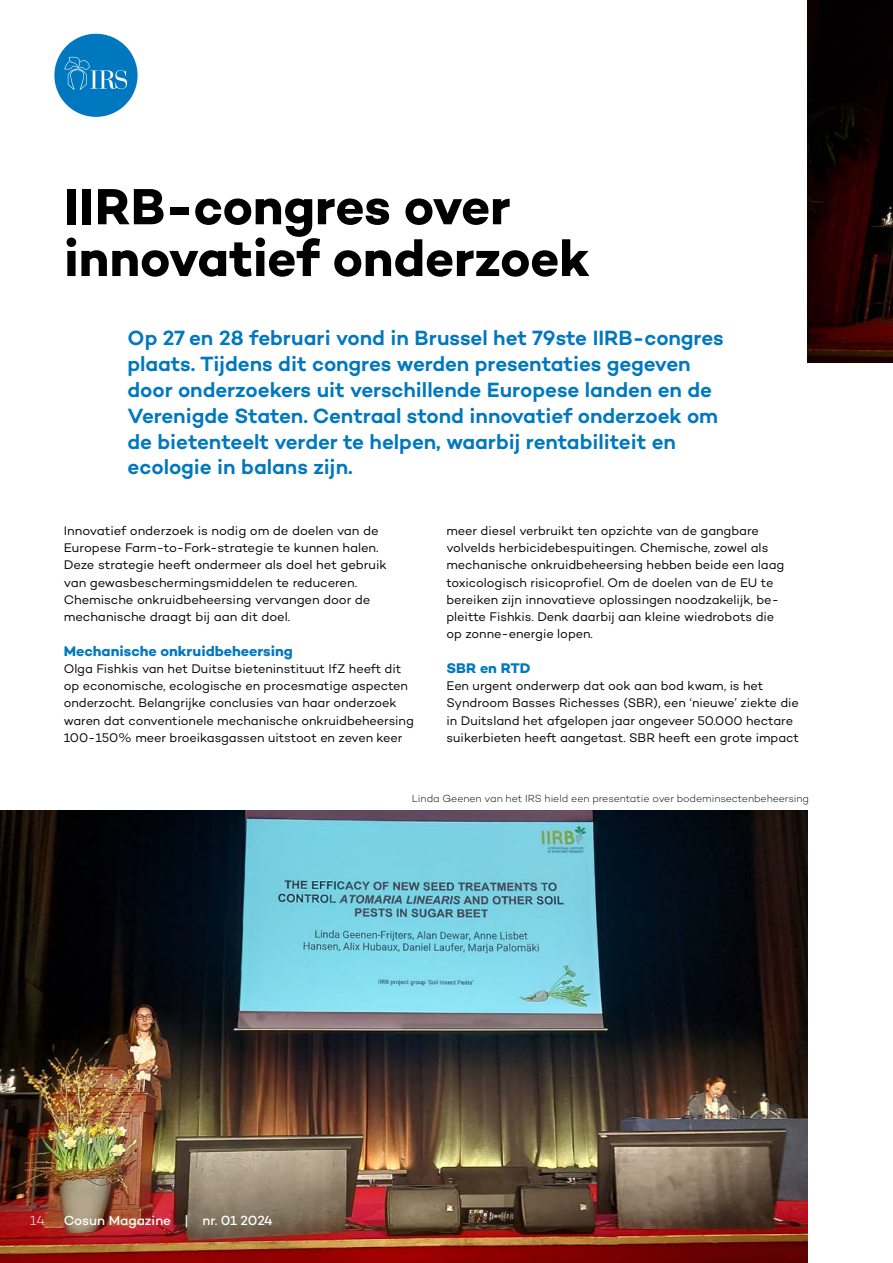
<style>
.page{position:relative;width:893px;height:1263px;background:#fff}
.page>*{position:absolute;margin:0;border:0;box-sizing:border-box;transform-origin:0 0}
.t1{font:700 51.75px/51.8px "Campton";letter-spacing:-.005em;color:#000}
.t2{font:600 21px/25.8px "Campton";letter-spacing:-.005em;color:#0078bf}
.t3{font:700 14.25px "Campton";letter-spacing:-.005em;color:#0078bf}
.t4{font:500 13.5px "Campton";color:#fff}
.t5{font:300 13.5px "Campton";color:#fff}
.t6{font:12.75px/17.2px "Campton";letter-spacing:-.005em;color:#000}
.t7{font:300 10.5px "Campton";letter-spacing:-.01em;color:#000}
</style>
<div class="page">
<img style="left:0;top:811px;width:808px;height:452px">
<img style="left:808px;top:0;width:85px;height:362px">
<div style="left:54px;top:34px;width:84px;height:83px;background:#0078bf;border-radius:50%"></div>
<svg style="left:64px;top:57px;width:63px;height:33px"></svg>
<h1 class="t1" style="left:64px;top:180px;width:527px">IIRB-congres over innovatief onderzoek</h1>
<p class="t2" style="left:128px;top:324px;width:598px">Op 27 en 28 februari vond in Brussel het 79ste IIRB-congres plaats. Tijdens dit congres werden presentaties gegeven door onderzoekers uit verschillende Europese landen en de Verenigde Staten. Centraal stond innovatief onderzoek om de bietenteelt verder te helpen, waarbij rentabiliteit en ecologie in balans zijn.</p>
<p class="t6" style="left:64px;top:522px;width:325px">Innovatief onderzoek is nodig om de doelen van de Europese Farm-to-Fork-strategie te kunnen halen.<br>Deze strategie heeft ondermeer als doel het gebruik van gewasbeschermingsmiddelen te reduceren.<br>Chemische onkruidbeheersing vervangen door de mechanische draagt bij aan dit doel.</p>
<p class="t3" style="left:64px;top:642px;width:230px">Mechanische onkruidbeheersing</p>
<p class="t6" style="left:64px;top:660px;width:352px">Olga Fishkis van het Duitse bieteninstituut IfZ heeft dit op economische, ecologische en procesmatige aspecten onderzocht. Belangrijke conclusies van haar onderzoek waren dat conventionele mechanische onkruidbeheersing 100-150% meer broeikasgassen uitstoot en zeven keer</p>
<p class="t6" style="left:446px;top:522px;width:339px">meer diesel verbruikt ten opzichte van de gangbare volvelds herbicidebespuitingen. Chemische, zowel als mechanische onkruidbeheersing hebben beide een laag toxicologisch risicoprofiel. Om de doelen van de EU te bereiken zijn innovatieve oplossingen noodzakelijk, be&shy;pleitte Fishkis. Denk daarbij aan kleine wiedrobots die op zonne-energie lopen.</p>
<p class="t3" style="left:446px;top:659px;width:86px">SBR en RTD</p>
<p class="t6" style="left:446px;top:677px;width:354px">Een urgent onderwerp dat ook aan bod kwam, is het Syndroom Basses Richesses (SBR), een ‘nieuwe’ ziekte die in Duitsland het afgelopen jaar ongeveer 50.000 hectare suikerbieten heeft aangetast. SBR heeft een grote impact</p>
<p class="t7" style="left:412px;top:792px;width:399px">Linda Geenen van het IRS hield een presentatie over bodeminsectenbeheersing</p>
<p class="t5" style="left:30px;top:1212px;width:17px">14</p>
<p class="t4" style="left:64px;top:1212px;width:211px">Cosun Magazine | nr. 01 2024</p>
</div>
